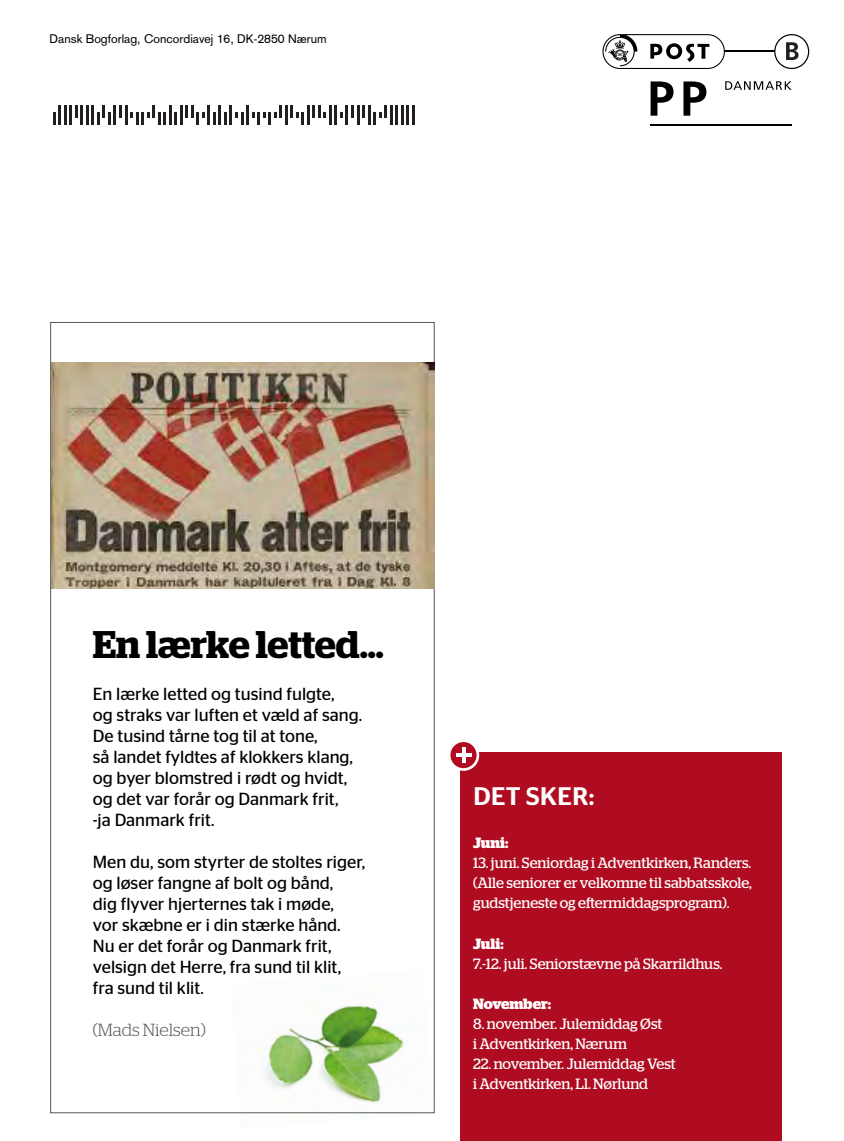
<style>
.page{position:relative;width:844px;height:1141px;background:#fff}
.page>*{position:absolute;margin:0;border:0;box-sizing:border-box;transform-origin:0 0}
.t1{font:600 38.5px "Stag";color:#000}
.t2{font:500 25.38px "Stag Sans";letter-spacing:.02em;color:#fff}
.t3{font:17.5px/21px "Stag Sans";color:#000}
.t4{font:300 17.5px "Stag";color:#575756}
.t5{font:14.88px/20.1px "Stag";color:#fff}
.t6{font:700 14.88px "Stag";color:#fff}
.t7{font:12.25px "Akzidenz Grotesk";color:#000}
</style>
<div class="page">
<img style="left:230px;top:1005px;width:204px;height:109px">
<svg style="left:53px;top:106px;width:190px;height:19px"></svg>
<hr style="left:246px;top:106px;width:3px;height:19px;background:#231f20">
<svg style="left:252px;top:106px;width:79px;height:19px"></svg>
<hr style="left:334px;top:106px;width:3px;height:19px;background:#231f20">
<svg style="left:340px;top:106px;width:52px;height:19px"></svg>
<hr style="left:395px;top:106px;width:3px;height:19px;background:#231f20">
<svg style="left:401px;top:106px;width:2px;height:19px"></svg>
<hr style="left:406px;top:106px;width:3px;height:19px;background:#231f20">
<svg style="left:412px;top:106px;width:2px;height:19px"></svg>
<svg style="left:725px;top:81px;width:66px;height:9px"></svg>
<hr style="left:724px;top:51px;width:67px;height:1px;background:#000">
<hr style="left:650px;top:125px;width:141px;height:1px;background:#000">
<svg style="left:650px;top:81px;width:23px;height:35px"></svg>
<svg style="left:683px;top:81px;width:23px;height:35px"></svg>
<svg style="left:602px;top:34px;width:122px;height:35px"></svg>
<div style="left:774px;top:35px;width:34px;height:33px;background:#fff;border-radius:50%"></div>
<div style="left:774px;top:34px;width:35px;height:35px;border:1px solid #000;border-radius:50%"></div>
<svg style="left:786px;top:42px;width:12px;height:18px"></svg>
<div style="left:460px;top:753px;width:321px;height:388px;background:#af0c21"></div>
<svg style="left:449px;top:741px;width:29px;height:28px"></svg>
<div style="left:447px;top:739px;width:32px;height:32px;border:3px solid #fff;border-radius:50%"></div>
<hr style="left:456px;top:753px;width:15px;height:4px;background:#fff">
<svg style="left:461px;top:748px;width:4px;height:15px"></svg>
<img style="left:51px;top:362px;width:383px;height:226px">
<p class="t7" style="left:50px;top:32px;width:278px">Dansk Bogforlag, Concordiavej 16, DK-2850 Nærum</p>
<h1 class="t1" style="left:93px;top:622px;width:292px">En lærke letted…</h1>
<p class="t3" style="left:93px;top:683px;width:271px">En lærke letted og tusind fulgte,<br>og straks var luften et væld af sang.<br>De tusind tårne tog til at tone,<br>så landet fyldtes af klokkers klang, og byer blomstred i rødt og hvidt, og det var forår og Danmark frit,<br>-ja Danmark frit.</p>
<p class="t3" style="left:93px;top:851px;width:274px">Men du, som styrter de stoltes riger, og løser fangne af bolt og bånd,<br>dig flyver hjerternes tak i møde,<br>vor skæbne er i din stærke hånd.<br>Nu er det forår og Danmark frit, velsign det Herre, fra sund til klit, fra sund til klit.</p>
<p class="t4" style="left:93px;top:1020px;width:114px">(Mads Nielsen)</p>
<h2 class="t2" style="left:473px;top:782px;width:122px">DET SKER:</h2>
<p class="t6" style="left:473px;top:834px;width:37px">Juni:</p>
<p class="t5" style="left:473px;top:853px;width:280px;text-align:justify">13. juni. Seniordag i Adventkirken, Randers. (Alle seniorer er velkomne til sabbatsskole, gudstjeneste og eftermiddagsprogram).</p>
<p class="t6" style="left:473px;top:935px;width:32px">Juli:</p>
<p class="t5" style="left:473px;top:953px;width:251px">7.-12. juli. Seniorstævne på Skarrildhus.</p>
<p class="t6" style="left:473px;top:995px;width:79px">November:</p>
<p class="t5" style="left:473px;top:1014px;width:191px">8. november. Julemiddag Øst i Adventkirken, Nærum</p>
<p class="t5" style="left:473px;top:1054px;width:204px">22. november. Julemiddag Vest i Adventkirken, Ll. Nørlund</p>
</div>
